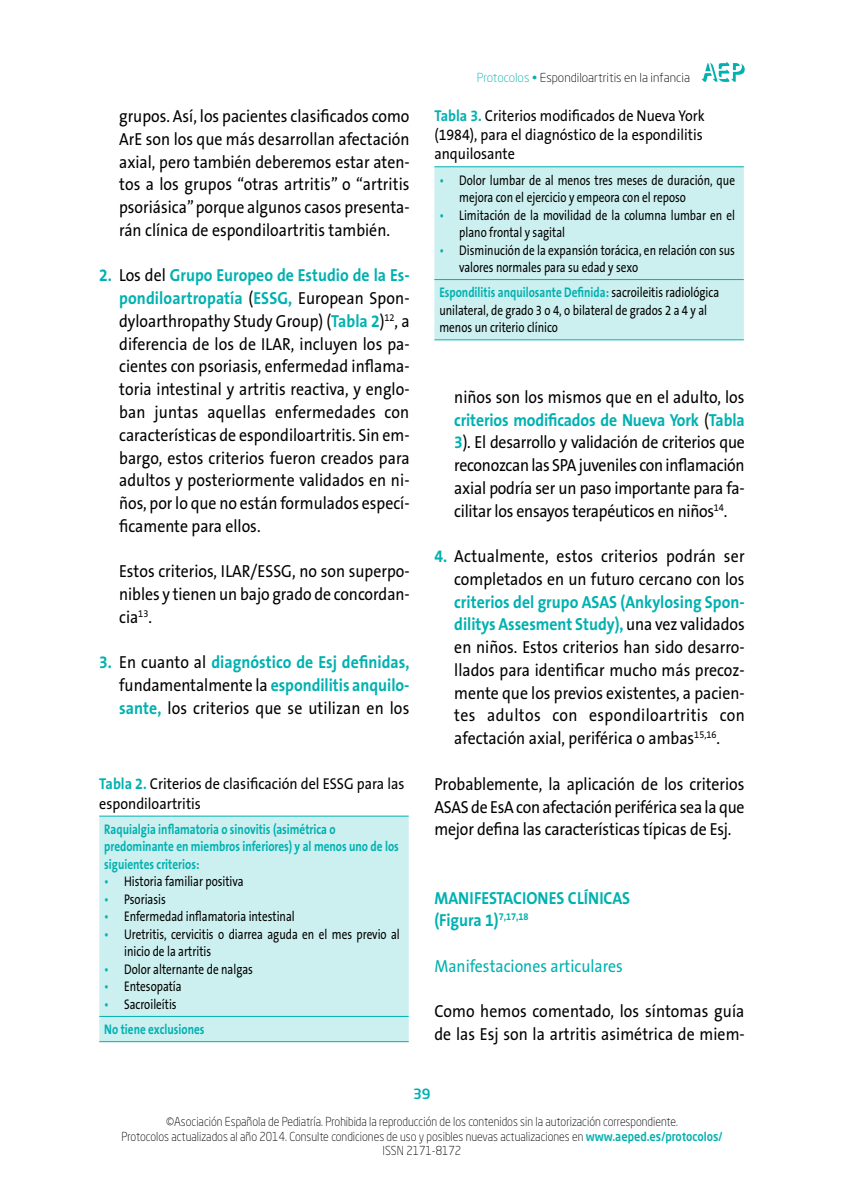
<style>
.page{position:relative;width:844px;height:1191px;background:#fff}
.page>*{position:absolute;margin:0;border:0;box-sizing:border-box;transform-origin:0 0}
.t1{font:17.5px/22.8px "The Sans B5 Plain";color:#000;text-align:justify;scale:.9 1}
.t2{font:700 17.5px/22.8px "The Sans B7";color:#00b1b0;text-align:right;scale:.9 1}
.t3{font:17.5px "The Sans B5 Plain";color:#00b1b0;scale:.9 1}
.t4{font:15.75px/19.2px "The Sans B5 Plain";color:#000;scale:.9 1}
.t5{font:14px/17.5px "The Sans B5 Plain";color:#000;scale:.8 1}
.t6{font:700 14px/17.5px "The Sans B7";color:#00b1b0;scale:.8 1}
.t7{font:500 14px "Neo Sans Std";color:#00b1b0}
.t8{font:300 12.25px/14.7px "Neo Sans Std";color:#000;text-align:center;scale:.9 1}
.t9{font:300 12.25px "Neo Sans Std";color:#000}
.s1{font-family:"The Sans B5 Plain";font-weight:400;color:#000}
.s2{font-family:"The Sans B7";font-weight:700;color:#00b1b0}
.s3{color:#00b1b0}
.s4{font-weight:500;color:#00b1b0}
</style>
<div class="page">
<svg style="left:701px;top:61px;width:43px;height:21px"></svg>
<div style="left:99px;top:816px;width:309px;height:225px;background:#ccefef"></div>
<hr style="left:99px;top:1016px;width:309px;height:1px;background:#00b1b0">
<hr style="left:99px;top:815px;width:309px;height:1px;background:#00b1b0">
<hr style="left:99px;top:1041px;width:309px;height:1px;background:#00b1b0">
<div style="left:434px;top:167px;width:309px;height:172px;background:#ccefef"></div>
<hr style="left:434px;top:279px;width:309px;height:1px;background:#00b1b0">
<hr style="left:434px;top:166px;width:309px;height:1px;background:#00b1b0">
<hr style="left:434px;top:339px;width:309px;height:1px;background:#00b1b0">
<p class="t1" style="left:119px;top:105px;width:324px">grupos. Así, los pacientes clasificados como ArE son los que más desarrollan afectación axial, pero también deberemos estar aten&shy;tos a los grupos “otras artritis” o “artritis psoriásica” porque algunos casos presenta&shy;rán clínica de espondiloartritis también.</p>
<p class="t2" style="left:99px;top:265px;width:346px">2. <span class="s1">Los del</span> Grupo Europeo de Estudio de la Es&shy;pondiloartropatía <span class="s1">(</span>ESSG, <span class="s1">European Spon-</span></p>
<p class="t1" style="left:119px;top:310px;width:324px">dyloarthropathy Study Group) (<span class="s2">Tabla 2</span>)<sup>12</sup>, a diferencia de los de ILAR, incluyen los pa&shy;cientes con psoriasis, enfermedad inflama&shy;toria intestinal y artritis reactiva, y englo&shy;ban juntas aquellas enfermedades con características de espondiloartritis. Sin em&shy;bargo, estos criterios fueron creados para adultos y posteriormente validados en ni&shy;ños, por lo que no están formulados especí&shy;ficamente para ellos.</p>
<p class="t1" style="left:119px;top:560px;width:324px">Estos criterios, ILAR/ESSG, no son superpo&shy;nibles y tienen un bajo grado de concordan&shy;cia<sup>13</sup>.</p>
<p class="t2" style="left:99px;top:651px;width:346px">3. <span class="s1">En cuanto al</span> diagnóstico de Esj definidas, <span class="s1">fundamentalmente la</span> espondilitis anquilo-</p>
<p class="t1" style="left:119px;top:697px;width:324px"><span class="s2">sante,</span> los criterios que se utilizan en los</p>
<p class="t4" style="left:99px;top:775px;width:340px"><span class="s2">Tabla 2.</span> Criterios de clasificación del ESSG para las espondiloartritis</p>
<p class="t6" style="left:104px;top:821px;width:370px">Raquialgia inflamatoria o sinovitis (asimétrica o predominante en miembros inferiores) y al menos uno de los siguientes criterios:</p>
<p class="t5" style="left:104px;top:873px;width:175px"><span class="s3">•</span> Historia familiar positiva</p>
<p class="t5" style="left:104px;top:891px;width:79px"><span class="s3">•</span> Psoriasis</p>
<p class="t5" style="left:104px;top:908px;width:240px"><span class="s3">•</span> Enfermedad inflamatoria intestinal</p>
<p class="t5" style="left:124px;top:926px;width:346px;text-indent:-20px"><span class="s3">•</span> Uretritis, cervicitis o diarrea aguda en el mes previo al inicio de la artritis</p>
<p class="t5" style="left:104px;top:961px;width:187px"><span class="s3">•</span> Dolor alternante de nalgas</p>
<p class="t5" style="left:104px;top:978px;width:98px"><span class="s3">•</span> Entesopatía</p>
<p class="t5" style="left:104px;top:996px;width:92px"><span class="s3">•</span> Sacroileítis</p>
<p class="t6" style="left:104px;top:1021px;width:127px">No tiene exclusiones</p>
<p class="t9" style="left:476px;top:70px;width:215px"><span class="s3">Protocolos •</span> Espondiloartritis en la infancia</p>
<p class="t4" style="left:434px;top:106px;width:302px"><span class="s2">Tabla 3.</span> Criterios modificados de Nueva York (1984), para el diagnóstico de la espondilitis anquilosante</p>
<p class="t5" style="left:459px;top:171px;width:346px;text-indent:-20px"><span class="s3">•</span> Dolor lumbar de al menos tres meses de duración, que mejora con el ejercicio y empeora con el reposo</p>
<p class="t5" style="left:459px;top:206px;width:346px;text-indent:-20px"><span class="s3">•</span> Limitación de la movilidad de la columna lumbar en el plano frontal y sagital</p>
<p class="t5" style="left:459px;top:241px;width:346px;text-indent:-20px"><span class="s3">•</span> Disminución de la expansión torácica, en relación con sus valores normales para su edad y sexo</p>
<p class="t6" style="left:439px;top:284px;width:351px">Espondilitis anquilosante Definida: <span class="s1">sacroileitis radiológica</span></p>
<p class="t5" style="left:439px;top:302px;width:336px">unilateral, de grado 3 o 4, o bilateral de grados 2 a 4 y al menos un criterio clínico</p>
<p class="t1" style="left:454px;top:386px;width:324px">niños son los mismos que en el adulto, los</p>
<p class="t2" style="left:454px;top:409px;width:324px">criterios modificados de Nueva York <span class="s1">(</span>Tabla</p>
<p class="t1" style="left:454px;top:431px;width:324px"><span class="s2">3</span>). El desarrollo y validación de criterios que reconozcan las SPA juveniles con inflamación axial podría ser un paso importante para fa&shy;cilitar los ensayos terapéuticos en niños<sup>14</sup>.</p>
<p class="t1" style="left:434px;top:545px;width:346px;text-align:right"><span class="s2">4.</span> Actualmente, estos criterios podrán ser completados en un futuro cercano con los</p>
<p class="t2" style="left:454px;top:591px;width:324px;text-align:left">criterios del grupo ASAS (Ankylosing Spon&shy;dilitys Assesment Study), <span class="s1">una vez validados</span></p>
<p class="t1" style="left:454px;top:636px;width:324px">en niños. Estos criterios han sido desarro&shy;llados para identificar mucho más precoz&shy;mente que los previos existentes, a pacien&shy;tes adultos con espondiloartritis con afectación axial, periférica o ambas<sup>15,16</sup>.</p>
<p class="t1" style="left:434px;top:773px;width:346px">Probablemente, la aplicación de los criterios ASAS de EsA con afectación periférica sea la que mejor defina las características típicas de Esj.</p>
<p class="t2" style="left:434px;top:886px;width:219px;text-align:left">MANIFESTACIONES CLÍNICAS (Figura 1)<sup>7,17,18</sup></p>
<p class="t3" style="left:434px;top:956px;width:211px">Manifestaciones articulares</p>
<p class="t1" style="left:434px;top:1000px;width:346px">Como hemos comentado, los síntomas guía de las Esj son la artritis asimétrica de miem-</p>
<p class="t7" style="left:413px;top:1085px;width:19px">39</p>
<p class="t8" style="left:121px;top:1114px;width:669px">©Asociación Española de Pediatría. Prohibida la reproducción de los contenidos sin la autorización correspondiente.<br>Protocolos actualizados al año 2014. Consulte condiciones de uso y posibles nuevas actualizaciones en <span class="s4">www.aeped.es/protocolos/<br></span>ISSN 2171-8172</p>
</div>
